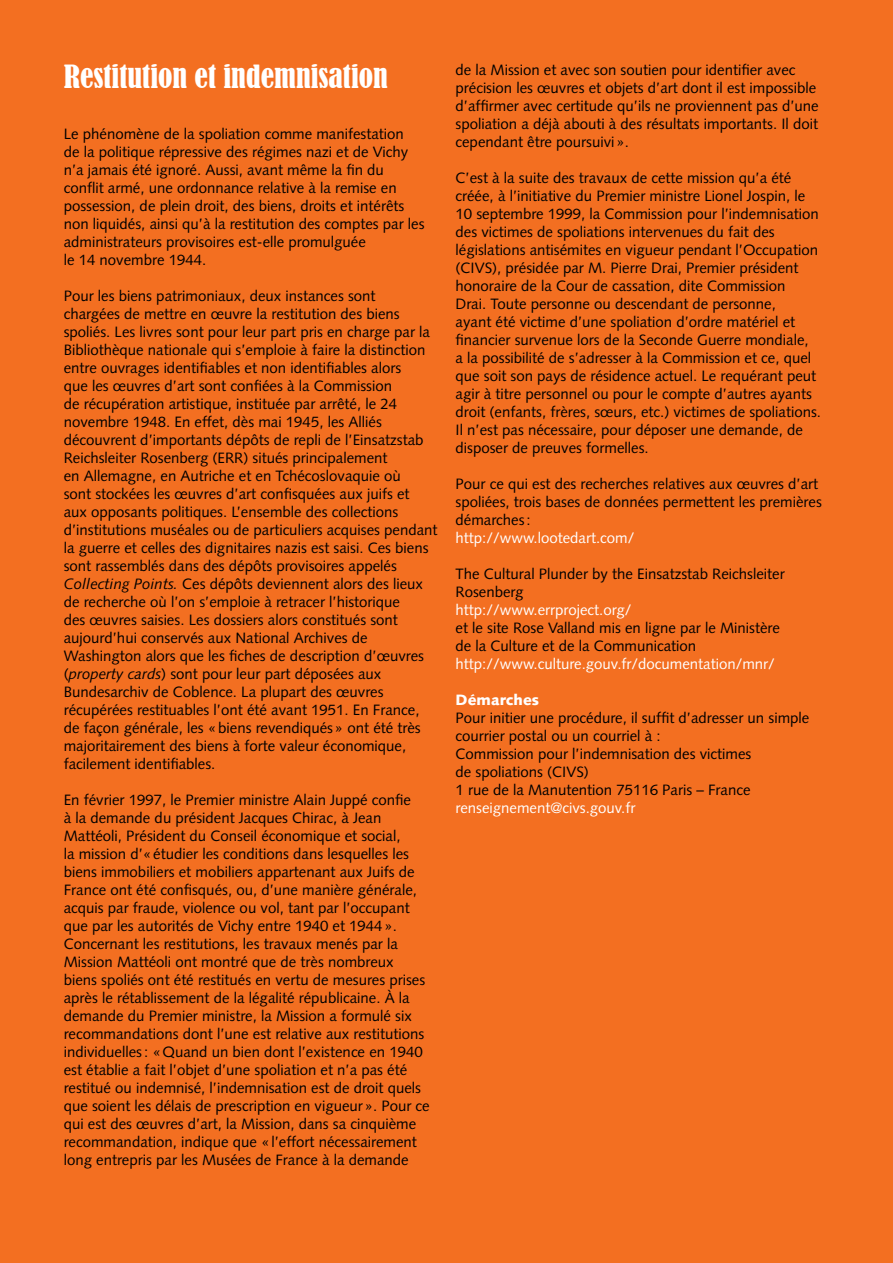
<style>
.page{position:relative;width:893px;height:1263px;background:#f36f21}
.page>*{position:absolute;margin:0;border:0;box-sizing:border-box;transform-origin:0 0}
.t1{font:condensed 30px "Bernard";color:#fff}
.t2{font:15px/18px "Syntax";color:#000}
.t3{font:15px "Syntax";color:#fff}
.t4{font:900 15px "Syntax";color:#fff}
.s1{font-style:italic}
</style>
<div class="page">
<h1 class="t1" style="left:64px;top:59px;width:326px">Restitution et indemnisation</h1>
<p class="t2" style="left:64px;top:125px;width:362px">Le phénomène de la spoliation comme manifestation<br>de la politique répressive des régimes nazi et de Vichy n’a jamais été ignoré. Aussi, avant même la fin du conflit armé, une ordonnance relative à la remise en possession, de plein droit, des biens, droits et intérêts non liquidés, ainsi qu’à la restitution des comptes par les administrateurs provisoires est-elle promulguée<br>le 14 novembre 1944.</p>
<p class="t2" style="left:64px;top:287px;width:375px">Pour les biens patrimoniaux, deux instances sont<br>chargées de mettre en œuvre la restitution des biens spoliés. Les livres sont pour leur part pris en charge par la Bibliothèque nationale qui s’emploie à faire la distinction entre ouvrages identifiables et non identifiables alors<br>que les œuvres d’art sont confiées à la Commission<br>de récupération artistique, instituée par arrêté, le 24 novembre 1948. En effet, dès mai 1945, les Alliés découvrent d’importants dépôts de repli de l’Einsatzstab Reichsleiter Rosenberg (ERR) situés principalement<br>en Allemagne, en Autriche et en Tchécoslovaquie où<br>sont stockées les œuvres d’art confisquées aux juifs et<br>aux opposants politiques. L’ensemble des collections d’institutions muséales ou de particuliers acquises pendant la guerre et celles des dignitaires nazis est saisi. Ces biens sont rassemblés dans des dépôts provisoires appelés <span class="s1">Collecting Points.</span> Ces dépôts deviennent alors des lieux de recherche où l’on s’emploie à retracer l’historique<br>des œuvres saisies. Les dossiers alors constitués sont aujourd’hui conservés aux National Archives de Washington alors que les fiches de description d’œuvres (<span class="s1">property cards</span>) sont pour leur part déposées aux Bundesarchiv de Coblence. La plupart des œuvres récupérées restituables l’ont été avant 1951. En France, de façon générale, les «biens revendiqués» ont été très majoritairement des biens à forte valeur économique, facilement identifiables.</p>
<p class="t2" style="left:64px;top:791px;width:367px">En février 1997, le Premier ministre Alain Juppé confie<br>à la demande du président Jacques Chirac, à Jean Mattéoli, Président du Conseil économique et social,<br>la mission d’«étudier les conditions dans lesquelles les biens immobiliers et mobiliers appartenant aux Juifs de France ont été confisqués, ou, d’une manière générale, acquis par fraude, violence ou vol, tant par l’occupant que par les autorités de Vichy entre 1940 et 1944».<br>Concernant les restitutions, les travaux menés par la Mission Mattéoli ont montré que de très nombreux biens spoliés ont été restitués en vertu de mesures prises après le rétablissement de la légalité républicaine. À la demande du Premier ministre, la Mission a formulé six recommandations dont l’une est relative aux restitutions individuelles: «Quand un bien dont l’existence en 1940 est établie a fait l’objet d’une spoliation et n’a pas été restitué ou indemnisé, l’indemnisation est de droit quels que soient les délais de prescription en vigueur». Pour ce qui est des œuvres d’art, la Mission, dans sa cinquième recommandation, indique que «l’effort nécessairement long entrepris par les Musées de France à la demande</p>
<p class="t2" style="left:455px;top:61px;width:365px">de la Mission et avec son soutien pour identifier avec précision les œuvres et objets d’art dont il est impossible d’affirmer avec certitude qu’ils ne proviennent pas d’une spoliation a déjà abouti à des résultats importants. Il doit cependant être poursuivi».</p>
<p class="t2" style="left:455px;top:169px;width:367px">C’est à la suite des travaux de cette mission qu’a été créée, à l’initiative du Premier ministre Lionel Jospin, le 10 septembre 1999, la Commission pour l’indemnisation des victimes de spoliations intervenues du fait des législations antisémites en vigueur pendant l’Occupation (CIVS), présidée par M. Pierre Drai, Premier président honoraire de la Cour de cassation, dite Commission<br>Drai. Toute personne ou descendant de personne,<br>ayant été victime d’une spoliation d’ordre matériel et financier survenue lors de la Seconde Guerre mondiale,<br>a la possibilité de s’adresser à la Commission et ce, quel que soit son pays de résidence actuel. Le requérant peut agir à titre personnel ou pour le compte d’autres ayants droit (enfants, frères, sœurs, etc.) victimes de spoliations.<br>Il n’est pas nécessaire, pour déposer une demande, de disposer de preuves formelles.</p>
<p class="t2" style="left:455px;top:475px;width:368px">Pour ce qui est des recherches relatives aux œuvres d’art spoliées, trois bases de données permettent les premières démarches:</p>
<p class="t3" style="left:455px;top:529px;width:180px">http://www.lootedart.com/</p>
<p class="t2" style="left:455px;top:565px;width:331px">The Cultural Plunder by the Einsatzstab Reichsleiter<br>Rosenberg</p>
<p class="t3" style="left:455px;top:601px;width:177px">http://www.errproject.org/</p>
<p class="t2" style="left:455px;top:619px;width:326px">et le site Rose Valland mis en ligne par le Ministère de la Culture et de la Communication</p>
<p class="t3" style="left:455px;top:655px;width:321px">http://www.culture.gouv.fr/documentation/mnr/</p>
<p class="t4" style="left:455px;top:691px;width:85px">Démarches</p>
<p class="t2" style="left:455px;top:709px;width:355px">Pour initier une procédure, il suffit d’adresser un simple courrier postal ou un courriel à :<br>Commission pour l’indemnisation des victimes<br>de spoliations (CIVS)<br>1 rue de la Manutention 75116 Paris – France</p>
<p class="t3" style="left:455px;top:799px;width:181px">renseignement@civs.gouv.fr</p>
</div>
